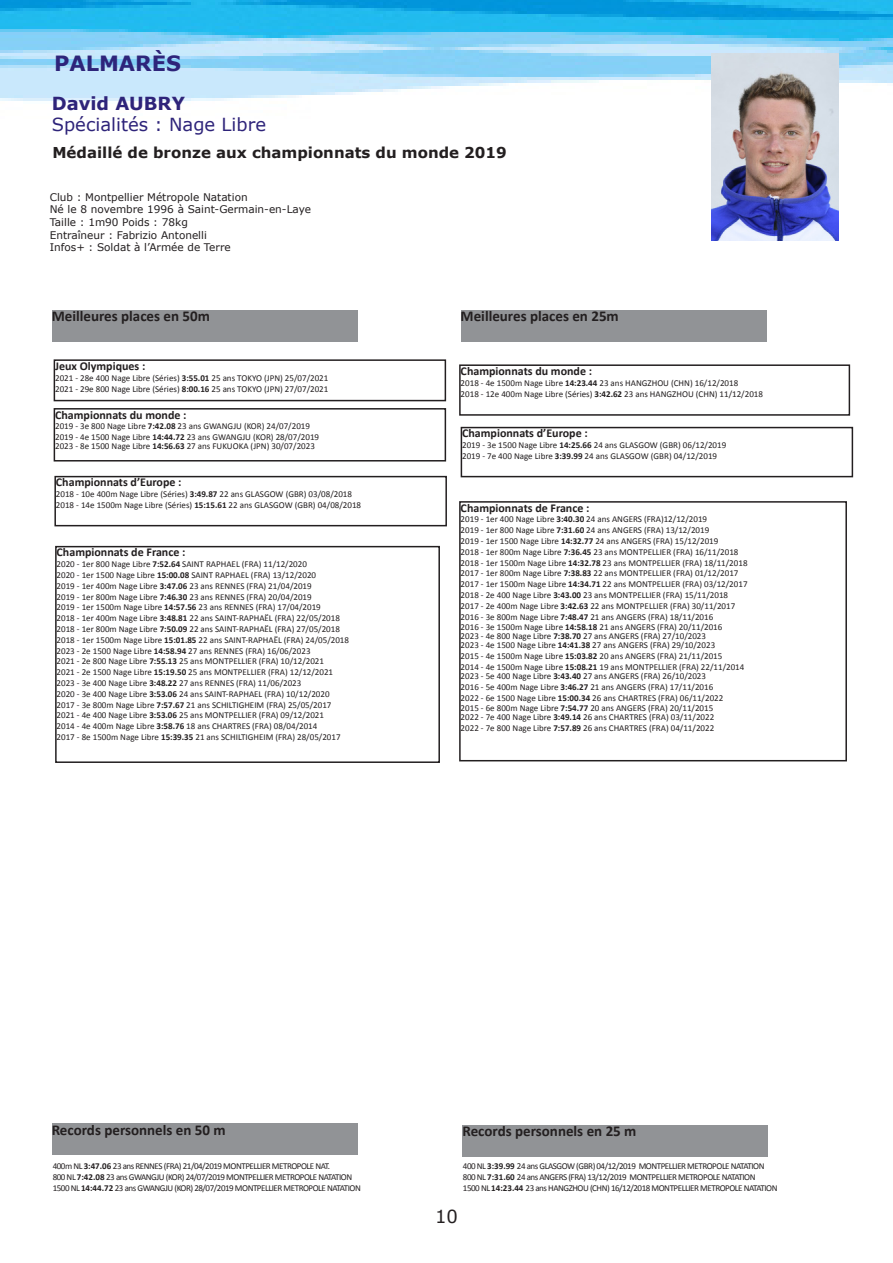
<style>
.page{position:relative;width:893px;height:1263px;background:#fff}
.page>*{position:absolute;margin:0;border:0;box-sizing:border-box;transform-origin:0 0}
.t1{font:700 21px "Verdana";color:#2e247a}
.t2{font:18px "Verdana";color:#2e247a}
.t3{font:700 18px "Verdana";color:#2e247a}
.t4{font:18px "Verdana";color:#231f20}
.t5{font:700 15px "Calibri";color:#231f20}
.t6{font:700 15px "Verdana";color:#231f20}
.t7{font:700 12px "Calibri";color:#231f20}
.t8{font:10.5px "Verdana";color:#231f20}
.t9{font:9px "Calibri";color:#231f20}
.t10{font:9px "Calibri";letter-spacing:-.05em;color:#231f20}
.s1{font-weight:700}
</style>
<div class="page">
<img style="left:0;top:0;width:893px;height:1157px">
<div style="left:52px;top:310px;width:305px;height:32px;background:#919396"></div>
<div style="left:461px;top:310px;width:305px;height:32px;background:#919396"></div>
<div style="left:54px;top:408px;width:392px;height:53px;border:2px solid #231f20"></div>
<div style="left:54px;top:476px;width:393px;height:50px;border:2px solid #231f20"></div>
<div style="left:459px;top:501px;width:388px;height:260px;border:2px solid #231f20"></div>
<div style="left:463px;top:1124px;width:305px;height:32px;background:#919396"></div>
<div style="left:459px;top:364px;width:391px;height:52px;border:2px solid #231f20"></div>
<div style="left:55px;top:546px;width:385px;height:217px;border:2px solid #231f20"></div>
<div style="left:52px;top:1123px;width:305px;height:32px;background:#919396"></div>
<div style="left:54px;top:359px;width:392px;height:42px;border:2px solid #231f20"></div>
<div style="left:461px;top:427px;width:392px;height:50px;border:2px solid #231f20"></div>
<img style="left:711px;top:54px;width:127px;height:186px">
<p class="t1" style="left:54px;top:50px;width:128px">PALMARÈS</p>
<p class="t3" style="left:52px;top:91px;width:135px">David AUBRY</p>
<p class="t2" style="left:52px;top:113px;width:216px">Spécialités : Nage Libre</p>
<p class="t6" style="left:52px;top:142px;width:456px">Médaillé de bronze aux championnats du monde 2019</p>
<p class="t8" style="left:50px;top:190px;width:199px">Club : Montpellier Métropole Natation</p>
<p class="t8" style="left:50px;top:203px;width:263px">Né le 8 novembre 1996 à Saint-Germain-en-Laye</p>
<p class="t8" style="left:50px;top:215px;width:140px">Taille : 1m90 Poids : 78kg</p>
<p class="t8" style="left:50px;top:228px;width:159px">Entraîneur : Fabrizio Antonelli</p>
<p class="t8" style="left:50px;top:241px;width:183px">Infos+ : Soldat à l’Armée de Terre</p>
<p class="t5" style="left:52px;top:306px;width:160px">Meilleures places en 50m</p>
<p class="t5" style="left:461px;top:306px;width:160px">Meilleures places en 25m</p>
<p class="t7" style="left:55px;top:357px;width:92px">Jeux Olympiques :</p>
<p class="t9" style="left:55px;top:371px;width:275px">2021 - 28e 400 Nage Libre (Séries) <span class="s1">3:55.01</span> 25 ans TOKYO (JPN) 25/07/2021</p>
<p class="t9" style="left:55px;top:382px;width:275px">2021 - 29e 800 Nage Libre (Séries) <span class="s1">8:00.16</span> 25 ans TOKYO (JPN) 27/07/2021</p>
<p class="t7" style="left:461px;top:362px;width:133px">Championnats du monde :</p>
<p class="t9" style="left:461px;top:376px;width:279px">2018 - 4e 1500m Nage Libre <span class="s1">14:23.44</span> 23 ans HANGZHOU (CHN) 16/12/2018</p>
<p class="t9" style="left:461px;top:387px;width:304px">2018 - 12e 400m Nage Libre (Séries) <span class="s1">3:42.62</span> 23 ans HANGZHOU (CHN) 11/12/2018</p>
<p class="t7" style="left:55px;top:406px;width:133px">Championnats du monde :</p>
<p class="t9" style="left:55px;top:420px;width:256px">2019 - 3e 800 Nage Libre <span class="s1">7:42.08</span> 23 ans GWANGJU (KOR) 24/07/2019</p>
<p class="t9" style="left:55px;top:431px;width:266px">2019 - 4e 1500 Nage Libre <span class="s1">14:44.72</span> 23 ans GWANGJU (KOR) 28/07/2019</p>
<p class="t9" style="left:55px;top:440px;width:261px">2023 - 8e 1500 Nage Libre <span class="s1">14:56.63</span> 27 ans FUKUOKA (JPN) 30/07/2023</p>
<p class="t7" style="left:56px;top:474px;width:127px">Championnats d’Europe :</p>
<p class="t9" style="left:56px;top:488px;width:298px">2018 - 10e 400m Nage Libre (Séries) <span class="s1">3:49.87</span> 22 ans GLASGOW (GBR) 03/08/2018</p>
<p class="t9" style="left:56px;top:499px;width:307px">2018 - 14e 1500m Nage Libre (Séries) <span class="s1">15:15.61</span> 22 ans GLASGOW (GBR) 04/08/2018</p>
<p class="t7" style="left:461px;top:499px;width:130px">Championnats de France :</p>
<p class="t9" style="left:461px;top:513px;width:248px">2019 - 1er 400 Nage Libre <span class="s1">3:40.30</span> 24 ans ANGERS (FRA)12/12/2019</p>
<p class="t9" style="left:461px;top:524px;width:250px">2019 - 1er 800 Nage Libre <span class="s1">7:31.60</span> 24 ans ANGERS (FRA) 13/12/2019</p>
<p class="t9" style="left:461px;top:535px;width:259px">2019 - 1er 1500 Nage Libre <span class="s1">14:32.77</span> 24 ans ANGERS (FRA) 15/12/2019</p>
<p class="t9" style="left:461px;top:546px;width:279px">2018 - 1er 800m Nage Libre <span class="s1">7:36.45</span> 23 ans MONTPELLIER (FRA) 16/11/2018</p>
<p class="t9" style="left:461px;top:556px;width:288px">2018 - 1er 1500m Nage Libre <span class="s1">14:32.78</span> 23 ans MONTPELLIER (FRA) 18/11/2018</p>
<p class="t9" style="left:461px;top:567px;width:279px">2017 - 1er 800m Nage Libre <span class="s1">7:38.83</span> 22 ans MONTPELLIER (FRA) 01/12/2017</p>
<p class="t9" style="left:461px;top:578px;width:288px">2017 - 1er 1500m Nage Libre <span class="s1">14:34.71</span> 22 ans MONTPELLIER (FRA) 03/12/2017</p>
<p class="t9" style="left:461px;top:589px;width:269px">2018 - 2e 400 Nage Libre <span class="s1">3:43.00</span> 23 ans MONTPELLIER (FRA) 15/11/2018</p>
<p class="t9" style="left:461px;top:600px;width:276px">2017 - 2e 400m Nage Libre <span class="s1">3:42.63</span> 22 ans MONTPELLIER (FRA) 30/11/2017</p>
<p class="t9" style="left:461px;top:610px;width:254px">2016 - 3e 800m Nage Libre <span class="s1">7:48.47</span> 21 ans ANGERS (FRA) 18/11/2016</p>
<p class="t9" style="left:461px;top:621px;width:263px">2016 - 3e 1500m Nage Libre <span class="s1">14:58.18</span> 21 ans ANGERS (FRA) 20/11/2016</p>
<p class="t9" style="left:461px;top:630px;width:247px">2023 - 4e 800 Nage Libre <span class="s1">7:38.70</span> 27 ans ANGERS (FRA) 27/10/2023</p>
<p class="t9" style="left:461px;top:639px;width:256px">2023 - 4e 1500 Nage Libre <span class="s1">14:41.38</span> 27 ans ANGERS (FRA) 29/10/2023</p>
<p class="t9" style="left:461px;top:650px;width:263px">2015 - 4e 1500m Nage Libre <span class="s1">15:03.82</span> 20 ans ANGERS (FRA) 21/11/2015</p>
<p class="t9" style="left:461px;top:661px;width:285px">2014 - 4e 1500m Nage Libre <span class="s1">15:08.21</span> 19 ans MONTPELLIER (FRA) 22/11/2014</p>
<p class="t9" style="left:461px;top:670px;width:247px">2023 - 5e 400 Nage Libre <span class="s1">3:43.40</span> 27 ans ANGERS (FRA) 26/10/2023</p>
<p class="t9" style="left:461px;top:681px;width:254px">2016 - 5e 400m Nage Libre <span class="s1">3:46.27</span> 21 ans ANGERS (FRA) 17/11/2016</p>
<p class="t9" style="left:461px;top:691px;width:264px">2022 - 6e 1500 Nage Libre <span class="s1">15:00.34</span> 26 ans CHARTRES (FRA) 06/11/2022</p>
<p class="t9" style="left:461px;top:702px;width:254px">2015 - 6e 800m Nage Libre <span class="s1">7:54.77</span> 20 ans ANGERS (FRA) 20/11/2015</p>
<p class="t9" style="left:461px;top:711px;width:255px">2022 - 7e 400 Nage Libre <span class="s1">3:49.14</span> 26 ans CHARTRES (FRA) 03/11/2022</p>
<p class="t9" style="left:461px;top:722px;width:255px">2022 - 7e 800 Nage Libre <span class="s1">7:57.89</span> 26 ans CHARTRES (FRA) 04/11/2022</p>
<p class="t7" style="left:462px;top:425px;width:127px">Championnats d’Europe :</p>
<p class="t9" style="left:462px;top:439px;width:266px">2019 - 3e 1500 Nage Libre <span class="s1">14:25.66</span> 24 ans GLASGOW (GBR) 06/12/2019</p>
<p class="t9" style="left:462px;top:450px;width:257px">2019 - 7e 400 Nage Libre <span class="s1">3:39.99</span> 24 ans GLASGOW (GBR) 04/12/2019</p>
<p class="t7" style="left:57px;top:544px;width:130px">Championnats de France :</p>
<p class="t9" style="left:57px;top:558px;width:252px">2020 - 1er 800 Nage Libre <span class="s1">7:52.64</span> SAINT RAPHAEL (FRA) 11/12/2020</p>
<p class="t9" style="left:57px;top:569px;width:261px">2020 - 1er 1500 Nage Libre <span class="s1">15:00.08</span> SAINT RAPHAEL (FRA) 13/12/2020</p>
<p class="t9" style="left:57px;top:579px;width:257px">2019 - 1er 400m Nage Libre <span class="s1">3:47.06</span> 23 ans RENNES (FRA) 21/04/2019</p>
<p class="t9" style="left:57px;top:590px;width:257px">2019 - 1er 800m Nage Libre <span class="s1">7:46.30</span> 23 ans RENNES (FRA) 20/04/2019</p>
<p class="t9" style="left:57px;top:601px;width:266px">2019 - 1er 1500m Nage Libre <span class="s1">14:57.56</span> 23 ans RENNES (FRA) 17/04/2019</p>
<p class="t9" style="left:57px;top:612px;width:285px">2018 - 1er 400m Nage Libre <span class="s1">3:48.81</span> 22 ans SAINT-RAPHAËL (FRA) 22/05/2018</p>
<p class="t9" style="left:57px;top:623px;width:285px">2018 - 1er 800m Nage Libre <span class="s1">7:50.09</span> 22 ans SAINT-RAPHAËL (FRA) 27/05/2018</p>
<p class="t9" style="left:57px;top:633px;width:294px">2018 - 1er 1500m Nage Libre <span class="s1">15:01.85</span> 22 ans SAINT-RAPHAËL (FRA) 24/05/2018</p>
<p class="t9" style="left:57px;top:644px;width:255px">2023 - 2e 1500 Nage Libre <span class="s1">14:58.94</span> 27 ans RENNES (FRA) 16/06/2023</p>
<p class="t9" style="left:57px;top:655px;width:269px">2021 - 2e 800 Nage Libre <span class="s1">7:55.13</span> 25 ans MONTPELLIER (FRA) 10/12/2021</p>
<p class="t9" style="left:57px;top:666px;width:278px">2021 - 2e 1500 Nage Libre <span class="s1">15:19.50</span> 25 ans MONTPELLIER (FRA) 12/12/2021</p>
<p class="t9" style="left:57px;top:677px;width:246px">2023 - 3e 400 Nage Libre <span class="s1">3:48.22</span> 27 ans RENNES (FRA) 11/06/2023</p>
<p class="t9" style="left:57px;top:687px;width:274px">2020 - 3e 400 Nage Libre <span class="s1">3:53.06</span> 24 ans SAINT-RAPHAEL (FRA) 10/12/2020</p>
<p class="t9" style="left:57px;top:698px;width:276px">2017 - 3e 800m Nage Libre <span class="s1">7:57.67</span> 21 ans SCHILTIGHEIM (FRA) 25/05/2017</p>
<p class="t9" style="left:57px;top:709px;width:269px">2021 - 4e 400 Nage Libre <span class="s1">3:53.06</span> 25 ans MONTPELLIER (FRA) 09/12/2021</p>
<p class="t9" style="left:57px;top:720px;width:262px">2014 - 4e 400m Nage Libre <span class="s1">3:58.76</span> 18 ans CHARTRES (FRA) 08/04/2014</p>
<p class="t9" style="left:57px;top:731px;width:285px">2017 - 8e 1500m Nage Libre <span class="s1">15:39.35</span> 21 ans SCHILTIGHEIM (FRA) 28/05/2017</p>
<p class="t5" style="left:52px;top:1119px;width:175px">Records personnels en 50 m</p>
<p class="t10" style="left:53px;top:1160px;width:279px">400m NL <span class="s1">3:47.06</span> 23 ans RENNES (FRA) 21/04/2019 MONTPELLIER METROPOLE NAT.</p>
<p class="t10" style="left:53px;top:1171px;width:301px">800 NL <span class="s1">7:42.08</span> 23 ans GWANGJU (KOR) 24/07/2019 MONTPELLIER METROPOLE NATATION</p>
<p class="t10" style="left:53px;top:1182px;width:310px">1500 NL <span class="s1">14:44.72</span> 23 ans GWANGJU (KOR) 28/07/2019 MONTPELLIER METROPOLE NATATION</p>
<p class="t5" style="left:463px;top:1120px;width:175px">Records personnels en 25 m</p>
<p class="t10" style="left:463px;top:1160px;width:303px">400 NL <span class="s1">3:39.99</span> 24 ans GLASGOW (GBR) 04/12/2019 MONTPELLIER METROPOLE NATATION</p>
<p class="t10" style="left:463px;top:1171px;width:294px">800 NL <span class="s1">7:31.60</span> 24 ans ANGERS (FRA) 13/12/2019 MONTPELLIER METROPOLE NATATION</p>
<p class="t10" style="left:463px;top:1182px;width:316px">1500 NL <span class="s1">14:23.44</span> 23 ans HANGZHOU (CHN) 16/12/2018 MONTPELLIER METROPOLE NATATION</p>
<p class="t4" style="left:435px;top:1205px;width:24px">10</p>
</div>
